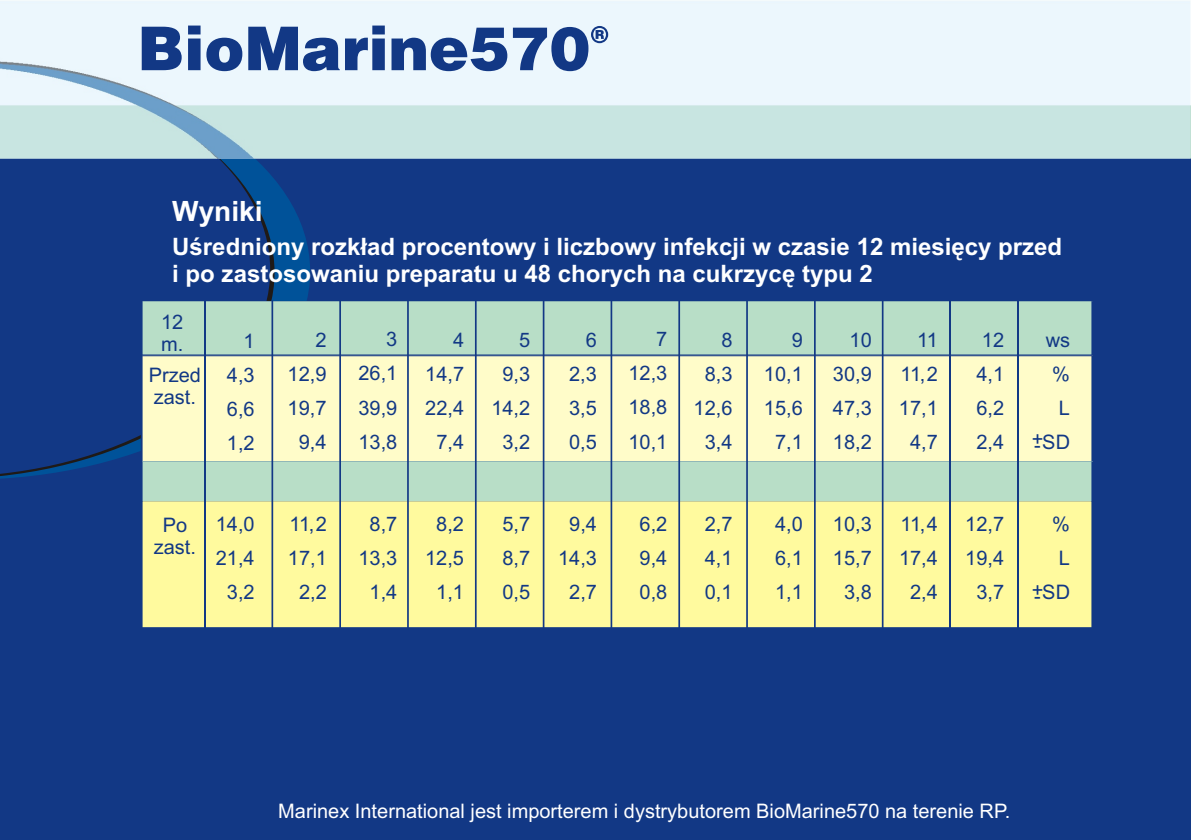
<style>
.page{position:relative;width:1192px;height:840px;background:#fff}
.page>*{position:absolute;margin:0;border:0;box-sizing:border-box;transform-origin:0 0}
.t1{font:700 28px "Arial CE";color:#fff}
.t2{font:700 24px/26.8px "Arial CE";color:#fff}
.t3{font:20px/34px "Arial CE";color:#123885;text-align:justify}
.t4{font:20px "Arial CE";color:#fff}
</style>
<div class="page">
<div style="left:0;top:158px;width:1191px;height:682px;background:#123885"></div>
<svg style="left:0;top:158px;width:310px;height:321px"></svg>
<img style="left:0;top:1px;width:1191px;height:157px">
<svg style="left:142px;top:26px;width:466px;height:45px;background:#7791bd"></svg>
<svg style="left:141px;top:300px;width:952px;height:328px;background:#e2ebb5"></svg>
<hr style="left:950px;top:300px;width:1px;height:331px;background:#123885">
<hr style="left:1017px;top:300px;width:2px;height:331px;background:#123885">
<h1 class="t1" style="left:172px;top:201px;width:92px">Wyniki</h1>
<p class="t2" style="left:172px;top:235px;width:891px">Uœredniony rozk³ad procentowy i liczbowy infekcji w czasie 12 miesiêcy przed i po zastosowaniu preparatu u 48 chorych na cukrzycê typu 2</p>
<p class="t3" style="left:161px;top:312px;width:24px;line-height:22.2px">12 m.</p>
<p class="t3" style="left:149px;top:365px;width:54px;line-height:22.2px">Przed zast.</p>
<p class="t3" style="left:227px;top:326px;width:29px;text-indent:17px">1<br>4,3<br>6,6<br>1,2</p>
<p class="t3" style="left:288px;top:325px;width:41px;text-align:right">2<br>12,9<br>19,7<br>9,4</p>
<p class="t3" style="left:358px;top:324px;width:40px;text-indent:28px">3<br>26,1<br>39,9<br>13,8</p>
<p class="t3" style="left:425px;top:325px;width:40px;text-align:right">4<br>14,7<br>22,4<br>7,4</p>
<p class="t3" style="left:491px;top:325px;width:40px;text-align:right">5<br>9,3<br>14,2<br>3,2</p>
<p class="t3" style="left:569px;top:325px;width:29px;text-indent:17px">6<br>2,3<br>3,5<br>0,5</p>
<p class="t3" style="left:629px;top:324px;width:40px;text-indent:28px">7<br>12,3<br>18,8<br>10,1</p>
<p class="t3" style="left:694px;top:325px;width:40px;text-align:right">8<br>8,3<br>12,6<br>3,4</p>
<p class="t3" style="left:764px;top:325px;width:40px;text-align:right">9<br>10,1<br>15,6<br>7,1</p>
<p class="t3" style="left:833px;top:325px;width:40px;text-indent:17px">10<br>30,9<br>47,3<br>18,2</p>
<p class="t3" style="left:899px;top:325px;width:40px;text-align:right">11<br>11,2<br>17,1<br>4,7</p>
<p class="t3" style="left:976px;top:324px;width:29px">12<br>4,1<br>6,2<br>2,4</p>
<p class="t3" style="left:154px;top:515px;width:44px;line-height:22.2px;text-align:center">Po zast.</p>
<p class="t3" style="left:216px;top:509px;width:40px;text-align:center">14,0<br>21,4<br>3,2</p>
<p class="t3" style="left:288px;top:509px;width:40px;text-align:center">11,2<br>17,1<br>2,2</p>
<p class="t3" style="left:358px;top:509px;width:40px;text-align:center">8,7<br>13,3<br>1,4</p>
<p class="t3" style="left:425px;top:509px;width:40px;text-align:center">8,2<br>12,5<br>1,1</p>
<p class="t3" style="left:502px;top:508px;width:29px">5,7<br>8,7<br>0,5</p>
<p class="t3" style="left:558px;top:509px;width:40px;text-align:center">9,4<br>14,3<br>2,7</p>
<p class="t3" style="left:640px;top:509px;width:29px">6,2<br>9,4<br>0,8</p>
<p class="t3" style="left:705px;top:509px;width:29px">2,7<br>4,1<br>0,1</p>
<p class="t3" style="left:775px;top:509px;width:29px">4,0<br>6,1<br>1,1</p>
<p class="t3" style="left:833px;top:509px;width:40px;text-align:center">10,3<br>15,7<br>3,8</p>
<p class="t3" style="left:899px;top:509px;width:40px;text-align:center">11,4<br>17,4<br>2,4</p>
<p class="t3" style="left:965px;top:509px;width:40px;text-align:center">12,7<br>19,4<br>3,7</p>
<p class="t3" style="left:1032px;top:325px;width:40px;text-align:right">ws %<br>L +-SD</p>
<p class="t3" style="left:1032px;top:509px;width:40px;text-align:right">%<br>L +-SD</p>
<p class="t4" style="left:278px;top:804px;width:734px">Marinex International jest importerem i dystrybutorem BioMarine570 na terenie RP.</p>
</div>
